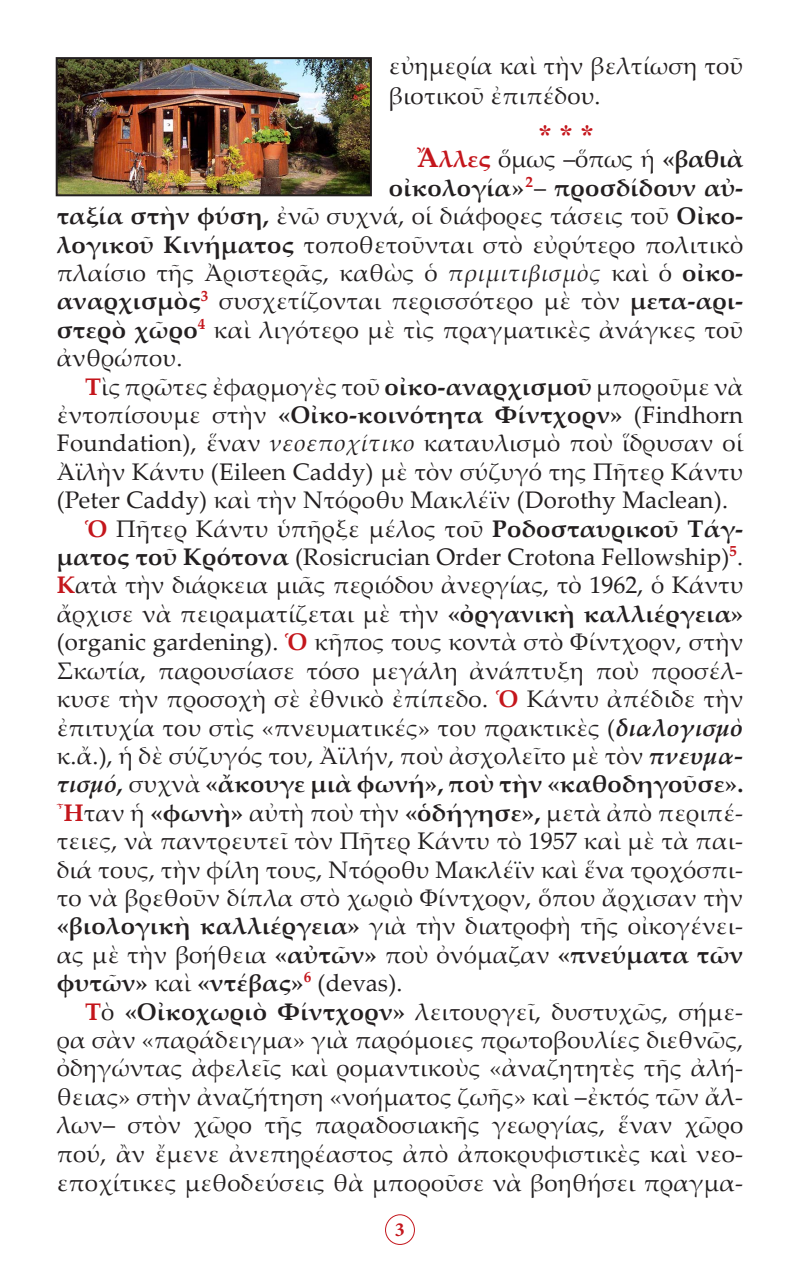
<style>
.page{position:relative;width:800px;height:1270px;background:#fff}
.page>*{position:absolute;margin:0;border:0;box-sizing:border-box;transform-origin:0 0}
.Asteriskoi{font:28px "CTOS New Times Bold Test 1";color:#c4161c}
.t1{font:24px/28.4px "Palatino Linotype";letter-spacing:.01em;color:#231f20;text-align:justify}
.t2{font:24px "Palatino Linotype";letter-spacing:-.01em;color:#231f20}
.t3{font:700 20px "Minion Pro";color:#c4161c}
.s1{font-weight:700;font-size:28px;color:#c4161c}
.s2{font-weight:700;color:#c4161c}
.s3{font-weight:700}
.s4{font-style:italic}
.s5{font-weight:700;font-style:italic}
</style>
<div class="page">
<div style="left:385px;top:1214px;width:30px;height:31px;border:1px solid #c4161c;border-radius:50%"></div>
<img style="left:59px;top:60px;width:310px;height:133px">
<div style="left:56px;top:57px;width:316px;height:139px;border:2px solid #231f20"></div>
<p class="t1" style="left:389px;top:50px;width:356px;line-height:29.6px">εὐημερία καὶ τὴν βελτίωση τοῦ βιοτικοῦ ἐπιπέδου.</p>
<p class="Asteriskoi" style="left:538px;top:119px;width:57px">* * *</p>
<p class="t2" style="left:417px;top:142px;width:327px"><span class="s1">Ἄ</span><span class="s2">λλες</span> ὅμως –ὅπως ἡ <span class="s3">«βαθιὰ</span></p>
<p class="t1" style="left:57px;top:173px;width:688px;text-indent:332px"><span class="s3">οἰκολογία»</span><sup>2</sup>– <span class="s3">προσδίδουν αὐ&shy;ταξία στὴν φύση,</span> ἐνῶ συχνά, οἱ διάφορες τάσεις τοῦ <span class="s3">Οἰκο&shy;λογικοῦ Κινήματος</span> τοποθετοῦνται στὸ εὐρύτερο πολιτικὸ πλαίσιο τῆς Ἀριστερᾶς, καθὼς ὁ <span class="s4">πριμιτιβισμὸς</span> καὶ ὁ <span class="s3">οἰκο&shy;αναρχισμὸς</span><sup>3</sup> συσχετίζονται περισσότερο μὲ τὸν <span class="s3">μετα-αρι&shy;στερὸ χῶρο</span><sup>4</sup> καὶ λιγότερο μὲ τὶς πραγματικὲς ἀνάγκες τοῦ ἀνθρώπου.</p>
<p class="t1" style="left:57px;top:371px;width:688px;text-indent:28px"><span class="s2">Τ</span>ὶς πρῶτες ἐφαρμογὲς τοῦ <span class="s3">οἰκο-αναρχισμοῦ</span> μποροῦμε νὰ ἐντοπίσουμε στὴν <span class="s3">«Οἰκο-κοινότητα Φίντχορν»</span> (Findhorn Foundation), ἕναν <span class="s4">νεοεποχίτικο</span> καταυλισμὸ ποὺ ἵδρυσαν οἱ Ἀϊλὴν Κάντυ (Eileen Caddy) μὲ τὸν σύζυγό της Πῆτερ Κάντυ (Peter Caddy) καὶ τὴν Ντόροθυ Μακλέϊν (Dorothy Maclean).</p>
<p class="t1" style="left:57px;top:513px;width:688px;text-indent:28px"><span class="s2">Ὁ</span> Πῆτερ Κάντυ ὑπῆρξε μέλος τοῦ <span class="s3">Ροδοσταυρικοῦ Τάγ&shy;ματος τοῦ Κρότονα</span> (Rosicrucian Order Crotona Fellowship)<sup>5</sup>.<br><span class="s2">Κ</span>ατὰ τὴν διάρκεια μιᾶς περιόδου ἀνεργίας, τὸ 1962, ὁ Κάντυ ἄρχισε νὰ πειραματίζεται μὲ τὴν <span class="s3">«ὀργανικὴ καλλιέργεια» </span>(organic gardening). <span class="s2">Ὁ</span> κῆπος τους κοντὰ στὸ Φίντχορν, στὴν Σκωτία, παρουσίασε τόσο μεγάλη ἀνάπτυξη ποὺ προσέλ&shy;κυσε τὴν προσοχὴ σὲ ἐθνικὸ ἐπίπεδο. <span class="s2">Ὁ</span> Κάντυ ἀπέδιδε τὴν ἐπιτυχία του στὶς «πνευματικές» του πρακτικὲς (<span class="s5">διαλογισμὸ </span>κ.ἄ.), ἡ δὲ σύζυγός του, Ἀϊλήν, ποὺ ἀσχολεῖτο μὲ τὸν <span class="s5">πνευμα&shy;τισμό,</span> συχνὰ <span class="s3">«ἄκουγε μιὰ φωνή», ποὺ τὴν «καθοδηγοῦσε».<br></span><span class="s2">Ἦ</span>ταν ἡ <span class="s3">«φωνὴ»</span> αὐτὴ ποὺ τὴν <span class="s3">«ὁδήγησε»,</span> μετὰ ἀπὸ περιπέ&shy;τειες, νὰ παντρευτεῖ τὸν Πῆτερ Κάντυ τὸ 1957 καὶ μὲ τὰ παι&shy;διά τους, τὴν φίλη τους, Ντόροθυ Μακλέϊν καὶ ἕνα τροχόσπι&shy;το νὰ βρεθοῦν δίπλα στὸ χωριὸ Φίντχορν, ὅπου ἄρχισαν τὴν <span class="s3">«βιολογικὴ καλλιέργεια»</span> γιὰ τὴν διατροφὴ τῆς οἰκογένει&shy;ας μὲ τὴν βοήθεια <span class="s3">«αὐτῶν»</span> ποὺ ὀνόμαζαν <span class="s3">«πνεύματα τῶν φυτῶν»</span> καὶ <span class="s3">«ντέβας»</span><sup>6</sup> (devas).</p>
<p class="t1" style="left:57px;top:996px;width:688px;text-indent:28px"><span class="s2">Τ</span>ὸ <span class="s3">«Οἰκοχωριὸ Φίντχορν»</span> λειτουργεῖ, δυστυχῶς, σήμε&shy;ρα σὰν «παράδειγμα» γιὰ παρόμοιες πρωτοβουλίες διεθνῶς, ὀδηγώντας ἀφελεῖς καὶ ρομαντικοὺς «ἀναζητητὲς τῆς ἀλή&shy;θειας» στὴν ἀναζήτηση «νοήματος ζωῆς» καὶ –ἐκτός τῶν ἄλ-</p>
<p class="t1" style="left:57px;top:1109px;width:688px;line-height:29px">λων– στὸν χῶρο τῆς παραδοσιακῆς γεωργίας, ἕναν χῶρο πού, ἂν ἔμενε ἀνεπηρέαστος ἀπὸ ἀποκρυφιστικὲς καὶ νεο&shy;εποχίτικες μεθοδεύσεις θὰ μποροῦσε νὰ βοηθήσει πραγμα-</p>
<p class="t3" style="left:395px;top:1216px;width:11px">3</p>
</div>
